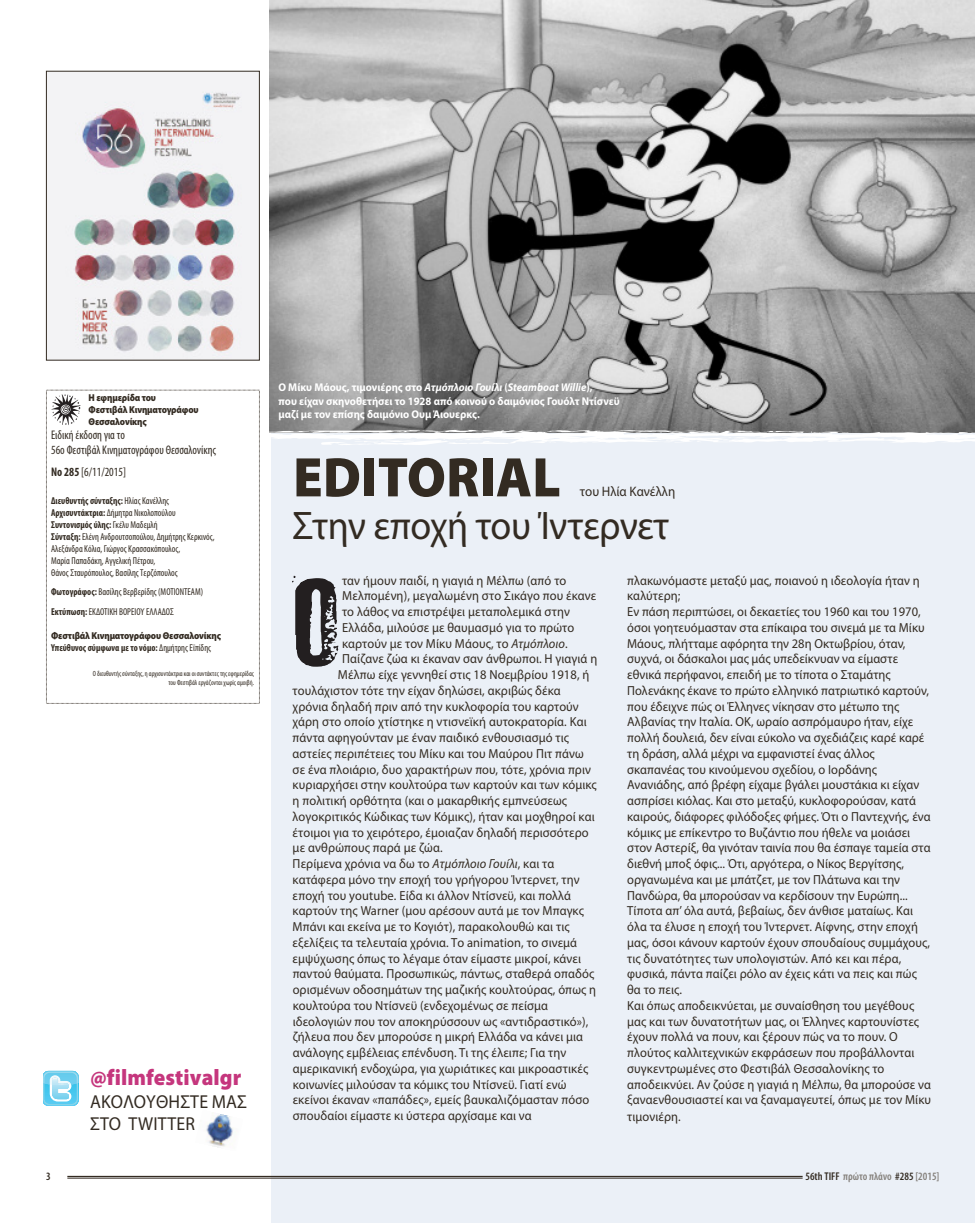
<style>
.page{position:relative;width:975px;height:1223px;background:#fff}
.page>*{position:absolute;margin:0;border:0;box-sizing:border-box;transform-origin:0 0}
.t1{font:119.75px "PF Fuel";color:#231f20;scale:1.1 1}
.t2{font:900 56.25px "Myriad Pro";letter-spacing:.005em;color:#332b22;scale:.95 1}
.t3{font:40px "Myriad Pro";letter-spacing:-.015em;color:#332b22;scale:.95 1}
.t4{font:900 22.5px "Myriad Pro";letter-spacing:.005em;color:#c5367d;scale:.95 1}
.t5{font:18.75px/22.5px "Myriad Pro";letter-spacing:.01em;color:#332b22;scale:.95 1}
.t6{font:13.75px "Myriad Pro";color:#332b22;scale:.95 1}
.t7{font:13.12px/15.8px "Myriad Pro";letter-spacing:.01em;color:#332b22;scale:.95 1}
.t8{font:condensed 12.5px/15px "Myriad Pro";color:#332b22;scale:.95 1}
.t9{font:700 11.25px/13.5px "Myriad Pro";color:#fff;scale:.95 1}
.t10{font:600 condensed 11.25px "Myriad Pro";color:#84807b}
.t11{font:600 condensed 11.25px "Myriad Pro";color:#332b22}
.t12{font:condensed 10px/12px "Myriad Pro";color:#332b22;scale:.95 1}
.t13{font:900 10px/12px "Myriad Pro";letter-spacing:-.015em;color:#332b22;scale:.9 1}
.t14{font:condensed 7.5px/9px "Myriad Pro";color:#332b22;text-align:right;scale:.95 1}
.s1{font-weight:700}
.s2{font-weight:700;font-stretch:condensed}
.s3{font-weight:400;font-stretch:condensed}
.s4{font-style:italic}
.s5{color:#332b22}
</style>
<div class="page">
<div style="left:271px;top:97px;width:703px;height:1125px;background:#ebf0f7"></div>
<img style="left:270px;top:0;width:704px;height:429px">
<svg style="left:270px;top:429px;width:704px;height:16px"></svg>
<hr style="left:67px;top:1175px;width:735px;height:2px;background:#332b22">
<hr style="left:67px;top:1177px;width:735px;height:1px;background:#332b22">
<img style="left:206px;top:1114px;width:27px;height:34px">
<hr style="left:44px;top:1105px;width:35px;height:1px;background:#5cccf3">
<svg style="left:44px;top:1070px;width:35px;height:35px"></svg>
<img style="left:48px;top:73px;width:210px;height:285px">
<div style="left:46px;top:71px;width:214px;height:289px;border:1px solid #332b22"></div>
<svg style="left:46px;top:390px;width:214px;height:314px"></svg>
<p class="t13" style="left:89px;top:393px;width:124px">H εφημερίδα του<br>Φεστιβάλ Kινηματογράφου<br>Θεσσαλονίκης</p>
<p class="t8" style="left:51px;top:428px;width:175px">Eιδική έκδοση για το<br>56ο Φεστιβάλ Κινηματογράφου Θεσσαλονίκης</p>
<p class="t8" style="left:51px;top:465px;width:80px"><span class="s1">Nο 285</span> [6/11/2015]</p>
<p class="t12" style="left:51px;top:495px;width:174px"><span class="s1">Διευθυντής σύνταξης:</span> Hλίας Kανέλλης <span class="s1">Aρχισυντάκτρια:</span> Δήμητρα Nικολοπούλου <span class="s1">Συντονισμός ύλης:</span> Γκέλυ Μαδεμλή<br><span class="s1">Σύνταξη:</span> Eλένη Aνδρουτσοπούλου, Δημήτρης Κερκινός, Αλεξάνδρα Κόλια, Γιώργος Κρασσακόπουλος,<br>Μαρία Παπαδάκη, Aγγελική Πέτρου,<br>Θάνος Σταυρόπουλος, Βασίλης Τερζόπουλος</p>
<p class="t12" style="left:51px;top:583px;width:161px;line-height:19.5px"><span class="s1">Φωτογράφος:</span> Βασίλης Βερβερίδης (MOTIONTEAM)<br><span class="s1">Eκτύπωση:</span> ΕΚΔΟΤΙΚΗ ΒΟΡΕΙΟΥ ΕΛΛΑΔΟΣ</p>
<p class="t13" style="left:51px;top:630px;width:190px">Φεστιβάλ Kινηματογράφου Θεσσαλονίκης<br><span class="s2">Yπεύθυνος σύμφωνα με το νόμο:</span> <span class="s3">Δημήτρης Εϊπίδης</span></p>
<p class="t14" style="left:93px;top:669px;width:171px">O διευθυντής σύνταξης, η αρχισυντάκτρια και οι συντάκτες της εφημερίδας του Φεστιβάλ εργάζονται χωρίς αμοιβή.</p>
<h3 class="t4" style="left:90px;top:1069px;width:161px">@filmfestivalgr</h3>
<h3 class="t5" style="left:90px;top:1091px;width:167px">ακολοyθhστε μασ στο twitter</h3>
<p class="t9" style="left:278px;top:381px;width:361px">Ο Μίκυ Μάους, τιμονιέρης στο <span class="s4">Ατμόπλοιο Γουίλι</span> (<span class="s4">Steamboat Willie</span>),<br>που είχαν σκηνοθετήσει το 1928 από κοινού ο δαιμόνιος Γουόλτ Ντίσνεϋ μαζί με τον επίσης δαιμόνιο ΟυμΆιουερκς.</p>
<h2 class="t2" style="left:293px;top:456px;width:283px">EDITORIAL</h2>
<p class="t6" style="left:580px;top:486px;width:102px">του Ηλία κανέλλη</p>
<h3 class="t3" style="left:292px;top:510px;width:398px">στην εποχή του Ίντερνετ</h3>
<h1 class="t1" style="left:285px;top:545px;width:57px">ο</h1>
<p class="t7" style="left:342px;top:573px;width:237px">ταν ήμουν παιδί, η γιαγιά η μέλπω (από το</p>
<p class="t7" style="left:342px;top:589px;width:269px">μελπομένη), μεγαλωμένη στο σικάγο που έκανε</p>
<p class="t7" style="left:342px;top:605px;width:241px">το λάθος να επιστρέψει μεταπολεμικά στην</p>
<p class="t7" style="left:342px;top:620px;width:246px">ελλάδα, μιλούσε με θαυμασμό για το πρώτο</p>
<p class="t7" style="left:342px;top:636px;width:239px">καρτούν με τον μίκυ μάους, το <span class="s4">Ατμόπλοιο</span>.</p>
<p class="t7" style="left:342px;top:652px;width:270px">Παίζανε ζώα κι έκαναν σαν άνθρωποι. Η γιαγιά η</p>
<p class="t7" style="left:338px;top:668px;width:266px">μέλπω είχε γεννηθεί στις 18 Νοεμβρίου 1918, ή</p>
<p class="t7" style="left:292px;top:683px;width:284px">τουλάχιστον τότε την είχαν δηλώσει, ακριβώς δέκα</p>
<p class="t7" style="left:292px;top:699px;width:303px">χρόνια δηλαδή πριν από την κυκλοφορία του καρτούν</p>
<p class="t7" style="left:292px;top:715px;width:311px">χάρη στο οποίο χτίστηκε η ντισνεϊκή αυτοκρατορία. και</p>
<p class="t7" style="left:292px;top:731px;width:292px">πάντα αφηγούνταν με έναν παιδικό ενθουσιασμό τις</p>
<p class="t7" style="left:292px;top:746px;width:308px">αστείες περιπέτειες του μίκυ και του μαύρου Πιτ πάνω</p>
<p class="t7" style="left:292px;top:762px;width:315px">σε ένα πλοιάριο, δυο χαρακτήρων που, τότε, χρόνια πριν</p>
<p class="t7" style="left:292px;top:778px;width:321px">κυριαρχήσει στην κουλτούρα των καρτούν και των κόμικς</p>
<p class="t7" style="left:292px;top:794px;width:290px">η πολιτική ορθότητα (και ο μακαρθικής εμπνεύσεως</p>
<p class="t7" style="left:292px;top:809px;width:319px">λογοκριτικός κώδικας των κόμικς), ήταν και μοχθηροί και</p>
<p class="t7" style="left:292px;top:825px;width:313px">έτοιμοι για το χειρότερο, έμοιαζαν δηλαδή περισσότερο</p>
<p class="t7" style="left:292px;top:841px;width:159px">με ανθρώπους παρά με ζώα.</p>
<p class="t7" style="left:292px;top:857px;width:277px">Περίμενα χρόνια να δω το <span class="s4">Ατμόπλοιο Γουίλι</span>, και τα</p>
<p class="t7" style="left:292px;top:872px;width:303px">κατάφερα μόνο την εποχή του γρήγορου Ίντερνετ, την</p>
<p class="t7" style="left:292px;top:888px;width:294px">εποχή του youtube. είδα κι άλλον Ντίσνεϋ, και πολλά</p>
<p class="t7" style="left:292px;top:904px;width:308px">καρτούν της warner (μου αρέσουν αυτά με τον μπαγκς</p>
<p class="t7" style="left:292px;top:920px;width:293px">μπάνι και εκείνα με το κογιότ), παρακολουθώ και τις</p>
<p class="t7" style="left:292px;top:935px;width:301px">εξελίξεις τα τελευταία χρόνια. το animation, το σινεμά</p>
<p class="t7" style="left:292px;top:951px;width:305px">εμψύχωσης όπως το λέγαμε όταν είμαστε μικροί, κάνει</p>
<p class="t7" style="left:292px;top:967px;width:319px">παντού θαύματα. Προσωπικώς, πάντως, σταθερά οπαδός</p>
<p class="t7" style="left:292px;top:983px;width:321px">ορισμένων οδοσημάτων της μαζικής κουλτούρας, όπως η</p>
<p class="t7" style="left:292px;top:998px;width:270px">κουλτούρα του Ντίσνεϋ (ενδεχομένως σε πείσμα</p>
<p class="t7" style="left:292px;top:1014px;width:313px">ιδεολογιών που τον αποκηρύσσουν ως «αντιδραστικό»),</p>
<p class="t7" style="left:293px;top:1030px;width:307px">ζήλευα που δεν μπορούσε η μικρή ελλάδα να κάνει μια</p>
<p class="t7" style="left:293px;top:1046px;width:289px">ανάλογης εμβέλειας επένδυση. τι της έλειπε; Για την</p>
<p class="t7" style="left:293px;top:1061px;width:312px">αμερικανική ενδοχώρα, για χωριάτικες και μικροαστικές</p>
<p class="t7" style="left:293px;top:1077px;width:290px">κοινωνίες μιλούσαν τα κόμικς του Ντίσνεϋ. Γιατί ενώ</p>
<p class="t7" style="left:293px;top:1093px;width:313px">εκείνοι έκαναν «παπάδες», εμείς βαυκαλιζόμασταν πόσο</p>
<p class="t7" style="left:293px;top:1109px;width:253px">σπουδαίοι είμαστε κι ύστερα αρχίσαμε και να</p>
<p class="t7" style="left:627px;top:573px;width:321px">πλακωνόμαστε μεταξύ μας, ποιανού η ιδεολογία ήταν η καλύτερη;<br>εν πάση περιπτώσει, οι δεκαετίες του 1960 και του 1970, όσοι γοητευόμασταν στα επίκαιρα του σινεμά με τα μίκυ μάους, πλήτταμε αφόρητα την 28η οκτωβρίου, όταν, συχνά, οι δάσκαλοι μας μάς υπεδείκνυαν να είμαστε εθνικά περήφανοι, επειδή με το τίποτα ο σταμάτης Πολενάκης έκανε το πρώτο ελληνικό πατριωτικό καρτούν, που έδειχνε πώς οι Έλληνες νίκησαν στο μέτωπο της αλβανίας την Ιταλία. οκ, ωραίο ασπρόμαυρο ήταν, είχε πολλή δουλειά, δεν είναι εύκολο να σχεδιάζεις καρέ καρέ τη δράση, αλλά μέχρι να εμφανιστεί ένας άλλος σκαπανέας του κινούμενου σχεδίου, ο Ιορδάνης ανανιάδης, από βρέφη είχαμε βγάλει μουστάκια κι είχαν ασπρίσει κιόλας. και στο μεταξύ, κυκλοφορούσαν, κατά καιρούς, διάφορες φιλόδοξες φήμες. Ότι ο Παντεχνής, ένα κόμικς με επίκεντρο το Βυζάντιο που ήθελε να μοιάσει στον αστερίξ, θα γινόταν ταινία που θα έσπαγε ταμεία στα διεθνή μποξ όφις... Ότι, αργότερα, ο Νίκος Βεργίτσης, οργανωμένα και με μπάτζετ, με τον Πλάτωνα και την Πανδώρα, θα μπορούσαν να κερδίσουν την ευρώπη... τίποτα απ’ όλα αυτά, βεβαίως, δεν άνθισε ματαίως. και όλα τα έλυσε η εποχή του Ίντερνετ. αίφνης, στην εποχή μας, όσοι κάνουν καρτούν έχουν σπουδαίους συμμάχους, τις δυνατότητες των υπολογιστών. από κει και πέρα, φυσικά, πάντα παίζει ρόλο αν έχεις κάτι να πεις και πώς θα το πεις.<br>και όπως αποδεικνύεται, με συναίσθηση του μεγέθους μας και των δυνατοτήτων μας, οι Έλληνες καρτουνίστες έχουν πολλά να πουν, και ξέρουν πώς να το πουν. ο πλούτος καλλιτεχνικών εκφράσεων που προβάλλονται συγκεντρωμένες στο Φεστιβάλ θεσσαλονίκης το αποδεικνύει. αν ζούσε η γιαγιά η μέλπω, θα μπορούσε να ξαναενθουσιαστεί και να ξαναμαγευτεί, όπως με τον μίκυ τιμονιέρη.</p>
<p class="t11" style="left:46px;top:1172px;width:6px">3</p>
<p class="t10" style="left:805px;top:1172px;width:135px"><span class="s5">56th TIFF</span> πρώτο πλάνο <span class="s5">#285</span> [2015]</p>
</div>
